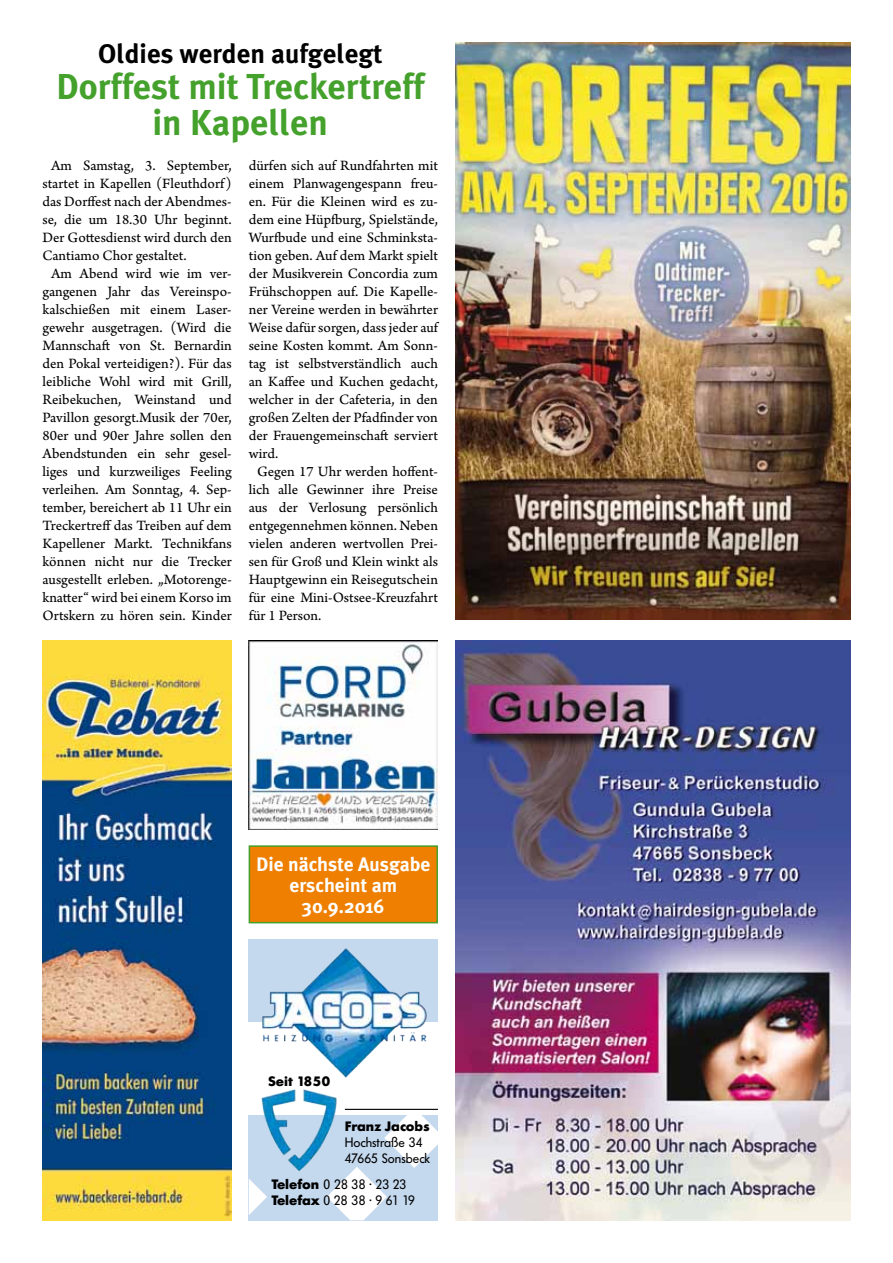
<style>
.page{position:relative;width:893px;height:1263px;background:#fff}
.page>*{position:absolute;margin:0;border:0;box-sizing:border-box;transform-origin:0 0}
.t1{font:700 36px/36px "Meta Plus";color:#44a12b;text-align:center}
.t2{font:700 27px "Meta Plus";color:#000}
.t3{font:700 19.5px/21px "Meta Plus";color:#fff;text-align:center}
.t4{font:15px "Arno Pro Sm Text";color:#000}
.t5{font:13.5px/16.2px "Futura BQ";color:#000}
.t6{font:700 13.5px "Futura BQ";color:#000}
.s1{font-weight:700}
</style>
<div class="page">
<img style="left:43px;top:640px;width:189px;height:580px">
<div style="left:249px;top:938px;width:189px;height:83px;background:#c4d8ee"></div>
<div style="left:249px;top:1115px;width:189px;height:105px;background:#c4d8ee"></div>
<svg style="left:327px;top:1108px;width:111px;height:112px"></svg>
<svg style="left:249px;top:1179px;width:18px;height:36px"></svg>
<img style="left:261px;top:948px;width:168px;height:130px">
<img style="left:261px;top:1089px;width:78px;height:84px">
<hr style="left:345px;top:1109px;width:93px;height:1px;background:#000">
<img style="left:249px;top:640px;width:189px;height:189px">
<img style="left:455px;top:640px;width:395px;height:580px">
<div style="left:249px;top:846px;width:188px;height:77px;background:#ee7f00"></div>
<div style="left:249px;top:845px;width:189px;height:78px;border:2px solid #44a12b"></div>
<img style="left:455px;top:43px;width:395px;height:577px">
<h2 class="t2" style="left:98px;top:38px;width:286px">Oldies werden aufgelegt</h2>
<h1 class="t1" style="left:56px;top:69px;width:370px">Dorffest mit Treckertreff in Kapellen</h1>
<p class="t4" style="left:249px;top:157px;width:191px">dürfen sich auf Rundfahrten mit</p>
<p class="t4" style="left:249px;top:175px;width:191px">einem Planwagengespann freu-</p>
<p class="t4" style="left:249px;top:193px;width:191px">en. Für die Kleinen wird es zu-</p>
<p class="t4" style="left:249px;top:211px;width:191px">dem eine Hüpfburg, Spielstände,</p>
<p class="t4" style="left:249px;top:229px;width:191px">Wurfbude und eine Schminksta-</p>
<p class="t4" style="left:249px;top:247px;width:191px">tion geben. Auf dem Markt spielt</p>
<p class="t4" style="left:249px;top:265px;width:191px">der Musikverein Concordia zum</p>
<p class="t4" style="left:249px;top:283px;width:191px">Frühschoppen auf. Die Kapelle-</p>
<p class="t4" style="left:249px;top:301px;width:191px">ner Vereine werden in bewährter</p>
<p class="t4" style="left:249px;top:319px;width:191px">Weise dafür sorgen, dass jeder auf</p>
<p class="t4" style="left:249px;top:337px;width:191px">seine Kosten kommt. Am Sonn-</p>
<p class="t4" style="left:249px;top:355px;width:191px">tag ist selbstverständlich auch</p>
<p class="t4" style="left:249px;top:373px;width:191px">an Kaffee und Kuchen gedacht,</p>
<p class="t4" style="left:249px;top:391px;width:191px">welcher in der Cafeteria, in den</p>
<p class="t4" style="left:249px;top:409px;width:191px">großen Zelten der Pfadfinder von</p>
<p class="t4" style="left:249px;top:427px;width:191px">der Frauengemeinschaft serviert</p>
<p class="t4" style="left:249px;top:445px;width:31px">wird.</p>
<p class="t4" style="left:257px;top:463px;width:182px">Gegen 17 Uhr werden hoffent-</p>
<p class="t4" style="left:249px;top:481px;width:191px">lich alle Gewinner ihre Preise</p>
<p class="t4" style="left:249px;top:499px;width:191px">aus der Verlosung persönlich</p>
<p class="t4" style="left:249px;top:517px;width:191px">entgegennehmen können. Neben</p>
<p class="t4" style="left:249px;top:535px;width:191px">vielen anderen wertvollen Prei-</p>
<p class="t4" style="left:249px;top:553px;width:191px">sen für Groß und Klein winkt als</p>
<p class="t4" style="left:249px;top:571px;width:191px">Hauptgewinn ein Reisegutschein</p>
<p class="t4" style="left:249px;top:589px;width:191px">für eine Mini-Ostsee-Kreuzfahrt</p>
<p class="t4" style="left:249px;top:607px;width:74px">für 1 Person.</p>
<p class="t4" style="left:51px;top:157px;width:182px">Am Samstag, 3. September,</p>
<p class="t4" style="left:43px;top:175px;width:191px">startet in Kapellen (Fleuthdorf)</p>
<p class="t4" style="left:43px;top:193px;width:191px">das Dorffest nach der Abendmes-</p>
<p class="t4" style="left:43px;top:211px;width:191px">se, die um 18.30 Uhr beginnt.</p>
<p class="t4" style="left:43px;top:229px;width:191px">Der Gottesdienst wird durch den</p>
<p class="t4" style="left:43px;top:247px;width:146px">Cantiamo Chor gestaltet.</p>
<p class="t4" style="left:51px;top:265px;width:182px">Am Abend wird wie im ver-</p>
<p class="t4" style="left:43px;top:283px;width:191px">gangenen Jahr das Vereinspo-</p>
<p class="t4" style="left:43px;top:301px;width:191px">kalschießen mit einem Laser-</p>
<p class="t4" style="left:43px;top:319px;width:191px">gewehr ausgetragen. (Wird die</p>
<p class="t4" style="left:43px;top:337px;width:191px">Mannschaft von St. Bernardin</p>
<p class="t4" style="left:43px;top:355px;width:191px">den Pokal verteidigen?). Für das</p>
<p class="t4" style="left:43px;top:373px;width:191px">leibliche Wohl wird mit Grill,</p>
<p class="t4" style="left:43px;top:391px;width:191px">Reibekuchen, Weinstand und</p>
<p class="t4" style="left:43px;top:409px;width:191px">Pavillon gesorgt.Musik der 70er,</p>
<p class="t4" style="left:43px;top:427px;width:191px">80er und 90er Jahre sollen den</p>
<p class="t4" style="left:43px;top:445px;width:191px">Abendstunden ein sehr gesel-</p>
<p class="t4" style="left:43px;top:463px;width:191px">liges und kurzweiliges Feeling</p>
<p class="t4" style="left:43px;top:481px;width:191px">verleihen. Am Sonntag, 4. Sep-</p>
<p class="t4" style="left:43px;top:499px;width:191px">tember, bereichert ab 11 Uhr ein</p>
<p class="t4" style="left:43px;top:517px;width:191px">Treckertreff das Treiben auf dem</p>
<p class="t4" style="left:43px;top:535px;width:191px">Kapellener Markt. Technikfans</p>
<p class="t4" style="left:43px;top:553px;width:191px">können nicht nur die Trecker</p>
<p class="t4" style="left:43px;top:571px;width:191px">ausgestellt erleben. „Motorenge-</p>
<p class="t4" style="left:43px;top:589px;width:191px">knatter“ wird bei einem Korso im</p>
<p class="t4" style="left:43px;top:607px;width:191px">Ortskern zu hören sein. Kinder</p>
<h3 class="t3" style="left:256px;top:854px;width:176px">Die nächste Ausgabe erscheint am<br>30.9.2016</h3>
<p class="t6" style="left:269px;top:1073px;width:63px">Seit 1850</p>
<p class="t6" style="left:345px;top:1118px;width:86px">Franz Jacobs</p>
<p class="t5" style="left:345px;top:1134px;width:87px">Hochstraße 34<br>47665 Sonsbeck</p>
<p class="t5" style="left:272px;top:1176px;width:145px"><span class="s1">Telefon</span> 0 28 38 . 23 23<br><span class="s1">Telefax</span> 0 28 38 . 9 61 19</p>
</div>
